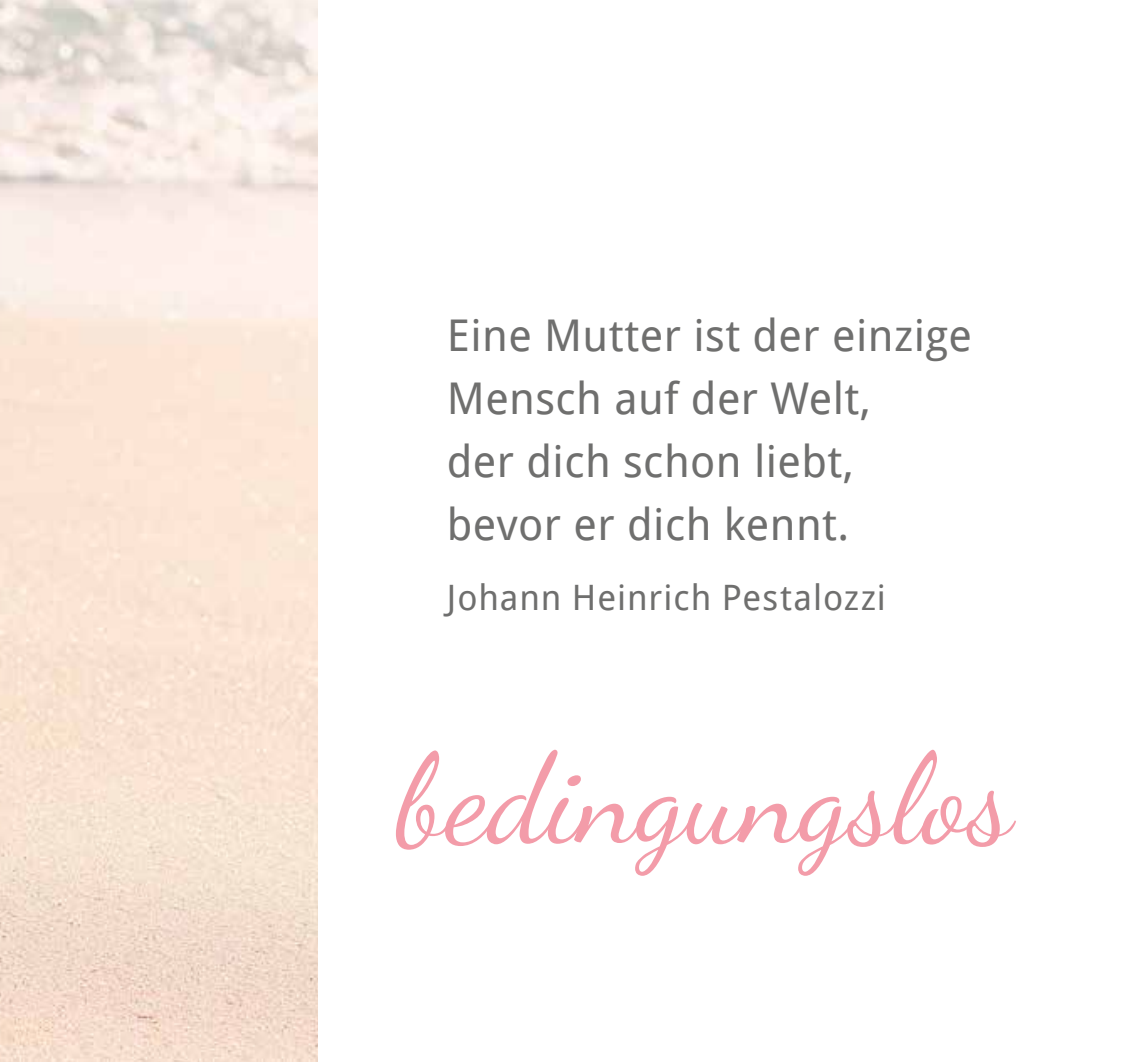
<style>
.page{position:relative;width:1122px;height:1062px;background:#fff}
.page>*{position:absolute;margin:0;border:0;box-sizing:border-box;transform-origin:0 0}
.t1{font:126px "Dancing Script";color:#f39ca9}
.t2{font:43.75px/63px "Droid Sans";letter-spacing:.01em;color:#6f6f6e}
.t3{font:35px "Droid Sans";letter-spacing:.025em;color:#6f6f6e}
</style>
<div class="page">
<img style="left:0;top:0;width:317px;height:1062px">
<p class="t2" style="left:446px;top:304px;width:526px">Eine Mutter ist der einzige<br>Mensch auf der Welt,<br>der dich schon liebt, bevor er dich kennt.</p>
<p class="t3" style="left:446px;top:577px;width:440px">Johann Heinrich Pestalozzi</p>
<h1 class="t1" style="left:397px;top:724px;width:616px">bedingungslos</h1>
</div>
